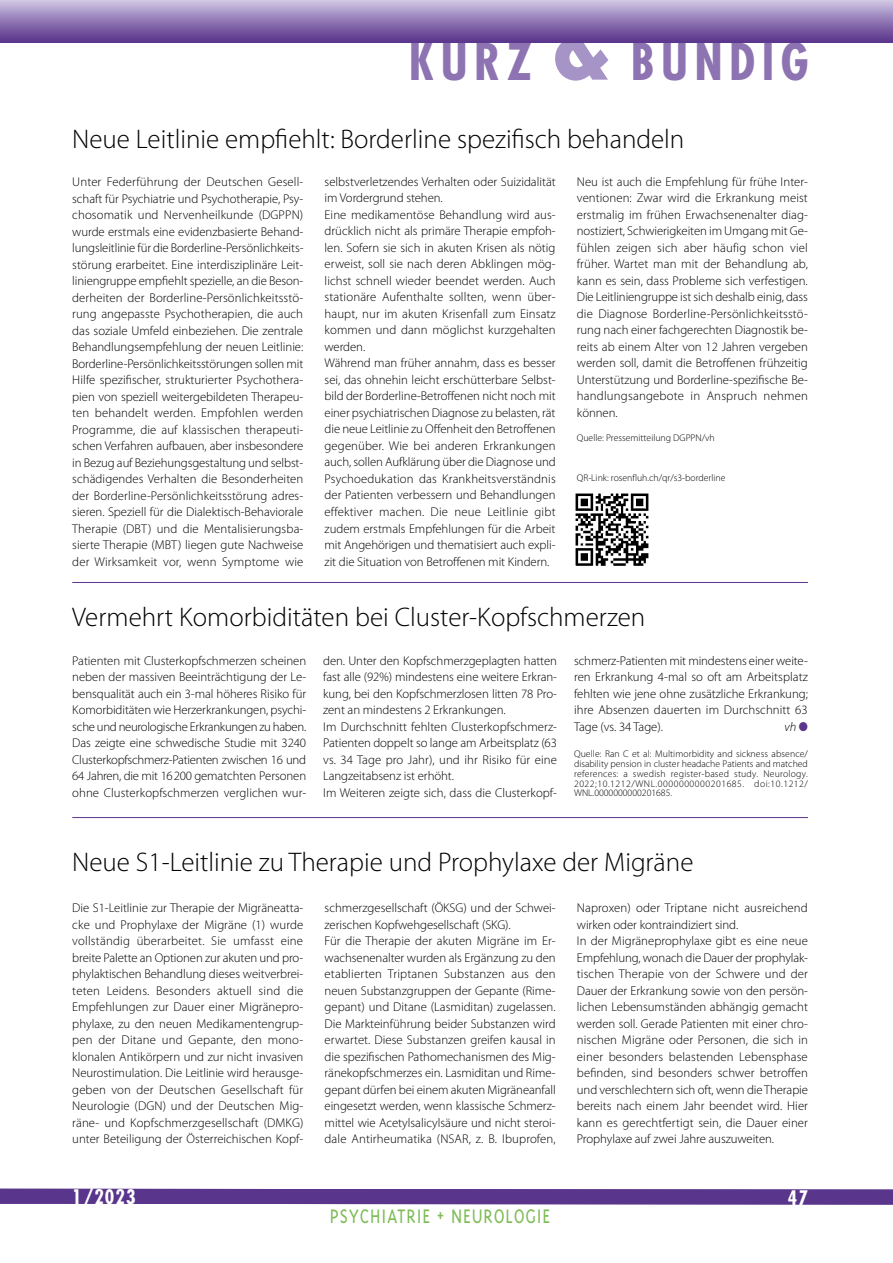
<style>
.page{position:relative;width:893px;height:1263px;background:#fff}
.page>*{position:absolute;margin:0;border:0;box-sizing:border-box;transform-origin:0 0}
.t1{font:700 condensed 49.5px "Futura";letter-spacing:.13em;color:#8d73b2}
.t2{font:300 27px "Myriad Pro";color:#000}
.t3{font:300 22.5px "Triplex";letter-spacing:.04em;color:#7ebc56;scale:.88 1}
.t4{font:700 condensed 19.5px "Futura";letter-spacing:.05em;color:#fff}
.t5{font:300 12.75px/16.5px "Myriad Pro";color:#000;text-align:justify}
.t6{font:italic 300 12.75px "Myriad Pro";color:#000}
.t7{font:300 9.75px/9.8px "Myriad Pro";color:#000;text-align:justify}
.s1{font-size:99px;color:#a794c6}
.s2{color:#59358c}
</style>
<div class="page">
<div style="left:0;top:0;width:893px;height:43px;background:linear-gradient(to bottom,#cec4e3,#552d87)"></div>
<hr style="left:72px;top:817px;width:736px;height:1px;background:#59358c">
<svg style="left:0;top:1188px;width:893px;height:17px;background:#694897"></svg>
<hr style="left:72px;top:582px;width:736px;height:1px;background:#59358c">
<img style="left:575px;top:493px;width:74px;height:73px">
<h1 class="t1" style="left:409px;top:29px;width:401px">KURZ <span class="s1">&amp;</span> BÜNDIG</h1>
<h2 class="t2" style="left:72px;top:124px;width:614px">Neue Leitlinie empfiehlt: Borderline spezifisch behandeln</h2>
<p class="t5" style="left:72px;top:174px;width:233px">Unter Federführung der Deutschen Gesell&shy;schaft für Psychiatrie und Psychotherapie, Psy&shy;chosomatik und Nervenheilkunde (DGPPN) wurde erstmals eine evidenzbasierte Behand&shy;lungsleitlinie für die Borderline-Persönlichkeits&shy;störung erarbeitet. Eine interdisziplinäre Leit&shy;liniengruppe empfiehlt spezielle, an die Beson&shy;derheiten der Borderline-Persönlichkeitsstö&shy;rung angepasste Psychotherapien, die auch das soziale Umfeld einbeziehen. Die zentrale Behandlungsempfehlung der neuen Leitlinie:<br>Borderline-Persönlichkeitsstörungen sollen mit Hilfe spezifischer, strukturierter Psychothera&shy;pien von speziell weitergebildeten Therapeu&shy;ten behandelt werden. Empfohlen werden Programme, die auf klassischen therapeuti&shy;schen Verfahren aufbauen, aber insbesondere in Bezug auf Beziehungsgestaltung und selbst&shy;schädigendes Verhalten die Besonderheiten der Borderline-Persönlichkeitsstörung adres&shy;sieren. Speziell für die Dialektisch-Behaviorale Therapie (DBT) und die Mentalisierungsba&shy;sierte Therapie (MBT) liegen gute Nachweise der Wirksamkeit vor, wenn Symptome wie</p>
<p class="t5" style="left:325px;top:174px;width:233px;text-align:left">selbstverletzendes Verhalten oder Suizidalität im Vordergrund stehen.<br>Eine medikamentöse Behandlung wird aus&shy;drücklich nicht als primäre Therapie empfoh&shy;len. Sofern sie sich in akuten Krisen als nötig erweist, soll sie nach deren Abklingen mög&shy;lichst schnell wieder beendet werden. Auch stationäre Aufenthalte sollten, wenn über&shy;haupt, nur im akuten Krisenfall zum Einsatz kommen und dann möglichst kurzgehalten werden.<br>Während man früher annahm, dass es besser sei, das ohnehin leicht erschütterbare Selbst&shy;bild der Borderline-Betroffenen nicht noch mit einer psychiatrischen Diagnose zu belasten, rät die neue Leitlinie zu Offenheit den Betroffenen gegenüber. Wie bei anderen Erkrankungen auch, sollen Aufklärung über die Diagnose und Psychoedukation das Krankheitsverständnis der Patienten verbessern und Behandlungen effektiver machen. Die neue Leitlinie gibt zudem erstmals Empfehlungen für die Arbeit mit Angehörigen und thematisiert auch expli&shy;zit die Situation von Betroffenen mit Kindern.</p>
<p class="t5" style="left:577px;top:174px;width:233px">Neu ist auch die Empfehlung für frühe Inter&shy;ventionen: Zwar wird die Erkrankung meist erstmalig im frühen Erwachsenenalter diag&shy;nostiziert, Schwierigkeiten im Umgang mit Ge&shy;fühlen zeigen sich aber häufig schon viel früher. Wartet man mit der Behandlung ab, kann es sein, dass Probleme sich verfestigen.<br>Die Leitliniengruppe ist sich deshalb einig, dass die Diagnose Borderline-Persönlichkeitsstö&shy;rung nach einer fachgerechten Diagnostik be&shy;reits ab einem Alter von 12 Jahren vergeben werden soll, damit die Betroffenen frühzeitig Unterstützung und Borderline-spezifische Be&shy;handlungsangebote in Anspruch nehmen können.</p>
<p class="t7" style="left:577px;top:433px;width:139px">Quelle: Pressemitteilung DGPPN/vh</p>
<p class="t7" style="left:577px;top:473px;width:150px">QR-Link: rosenfluh.ch/qr/s3-borderline</p>
<h2 class="t2" style="left:72px;top:602px;width:574px">Vermehrt Komorbiditäten bei Cluster-Kopfschmerzen</h2>
<p class="t5" style="left:72px;top:652px;width:236px">Patienten mit Clusterkopfschmerzen scheinen neben der massiven Beeinträchtigung der Le&shy;bensqualität auch ein 3-mal höheres Risiko für Komorbiditäten wie Herzerkrankungen, psychi&shy;sche und neurologische Erkrankungen zu haben.<br>Das zeigte eine schwedische Studie mit 3240<br>Clusterkopfschmerz-Patienten zwischen 16 und 64 Jahren, die mit 16200 gematchten Personen ohne Clusterkopfschmerzen verglichen wur-</p>
<p class="t5" style="left:323px;top:652px;width:235px;text-align:left">den. Unter den Kopfschmerzgeplagten hatten fast alle (92%) mindestens eine weitere Erkran&shy;kung, bei den Kopfschmerzlosen litten 78 Pro&shy;zent an mindestens 2 Erkrankungen.<br>Im Durchschnitt fehlten Clusterkopfschmerz-Patienten doppelt so lange am Arbeitsplatz (63 vs. 34 Tage pro Jahr), und ihr Risiko für eine Langzeitabsenz ist erhöht.<br>Im Weiteren zeigte sich, dass die Clusterkopf-</p>
<p class="t5" style="left:574px;top:652px;width:235px">schmerz-Patienten mit mindestens einer weite&shy;ren Erkrankung 4-mal so oft am Arbeitsplatz fehlten wie jene ohne zusätzliche Erkrankung; ihre Absenzen dauerten im Durchschnitt 63<br>Tage (vs. 34 Tage).</p>
<p class="t6" style="left:784px;top:719px;width:25px">vh<span class="s2">●</span></p>
<p class="t7" style="left:574px;top:749px;width:235px">Quelle: Ran C et al: Multimorbidity and sickness absence/ disability pension in cluster headache Patients and matched references: a swedish register-based study. Neurology.<br>2022;10.1212/WNL.0000000000201685. doi:10.1212/ WNL.0000000000201685.</p>
<h2 class="t2" style="left:72px;top:847px;width:623px">Neue S1-Leitlinie zu Therapie und Prophylaxe der Migräne</h2>
<p class="t5" style="left:72px;top:900px;width:233px">Die S1-Leitlinie zur Therapie der Migräneatta&shy;cke und Prophylaxe der Migräne (1) wurde vollständig überarbeitet. Sie umfasst eine breite Palette an Optionen zur akuten und pro&shy;phylaktischen Behandlung dieses weitverbrei&shy;teten Leidens. Besonders aktuell sind die Empfehlungen zur Dauer einer Migränepro&shy;phylaxe, zu den neuen Medikamentengrup&shy;pen der Ditane und Gepante, den mono&shy;klonalen Antikörpern und zur nicht invasiven Neurostimulation. Die Leitlinie wird herausge&shy;geben von der Deutschen Gesellschaft für Neurologie (DGN) und der Deutschen Mig&shy;räne- und Kopfschmerzgesellschaft (DMKG) unter Beteiligung der Österreichischen Kopf-</p>
<p class="t5" style="left:325px;top:900px;width:233px;text-align:left">schmerzgesellschaft (ÖKSG) und der Schwei&shy;zerischen Kopfwehgesellschaft (SKG).<br>Für die Therapie der akuten Migräne im Er&shy;wachsenenalter wurden als Ergänzung zu den etablierten Triptanen Substanzen aus den neuen Substanzgruppen der Gepante (Rime&shy;gepant) und Ditane (Lasmiditan) zugelassen.<br>Die Markteinführung beider Substanzen wird erwartet. Diese Substanzen greifen kausal in die spezifischen Pathomechanismen des Mig&shy;ränekopfschmerzes ein. Lasmiditan und Rime&shy;gepant dürfen bei einem akuten Migräneanfall eingesetzt werden, wenn klassische Schmerz&shy;mittel wie Acetylsalicylsäure und nicht steroi&shy;dale Antirheumatika (NSAR, z. B. Ibuprofen,</p>
<p class="t5" style="left:577px;top:900px;width:233px;text-align:left">Naproxen) oder Triptane nicht ausreichend wirken oder kontraindiziert sind.<br>In der Migräneprophylaxe gibt es eine neue Empfehlung, wonach die Dauer der prophylak&shy;tischen Therapie von der Schwere und der Dauer der Erkrankung sowie von den persön&shy;lichen Lebensumständen abhängig gemacht werden soll. Gerade Patienten mit einer chro&shy;nischen Migräne oder Personen, die sich in einer besonders belastenden Lebensphase befinden, sind besonders schwer betroffen und verschlechtern sich oft, wenn die Therapie bereits nach einem Jahr beendet wird. Hier kann es gerechtfertigt sein, die Dauer einer Prophylaxe auf zwei Jahre auszuweiten.</p>
<h3 class="t4" style="left:72px;top:1184px;width:65px">1/2023</h3>
<h3 class="t4" style="left:788px;top:1185px;width:22px">47</h3>
<h3 class="t3" style="left:330px;top:1203px;width:252px">PSYCHIATRIE + NEUROLOGIE</h3>
</div>
